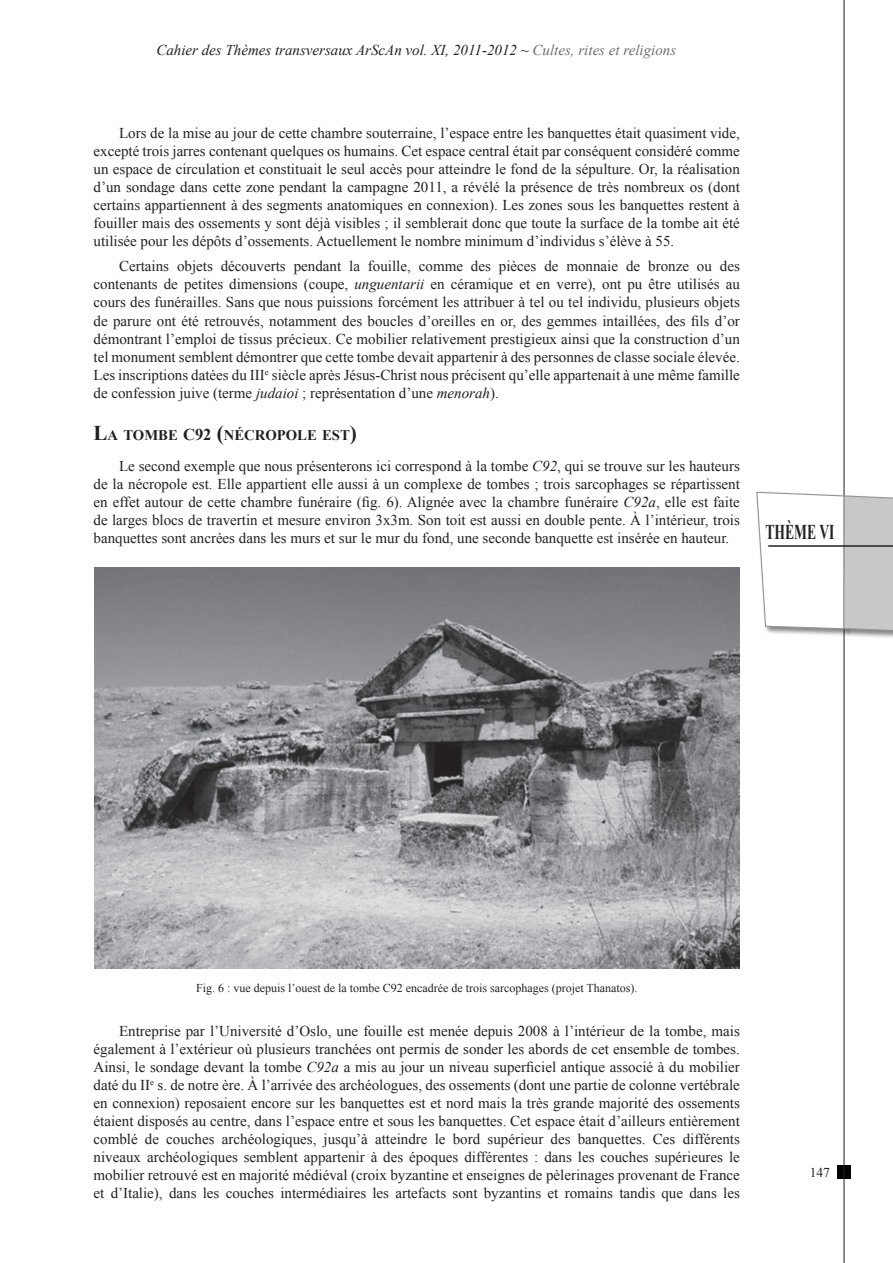
<style>
.page{position:relative;width:893px;height:1263px;background:#fff}
.page>*{position:absolute;margin:0;border:0;box-sizing:border-box;transform-origin:0 0}
.t1{font:700 21px "Times New Roman";color:#231f20;scale:.65 1}
.t2{font:15px/18px "Times New Roman";color:#231f20;text-align:justify}
.t3{font:italic 15px "Times New Roman";color:#231f20}
.t4{font:700 14.7px "Times New Roman";color:#231f20}
.t5{font:13.5px "Times New Roman";color:#231f20}
.t6{font:12px "Times New Roman";color:#231f20}
.s1{color:#6c6d70}
.s2{font-style:italic}
.s3{font-size:21px}
.s4{font-size:16.5px}
</style>
<div class="page">
<div style="left:837px;top:1165px;width:14px;height:13px;background:#000"></div>
<hr style="left:844px;top:0;width:1px;height:1263px;background:#231f20">
<div style="left:755px;top:491px;width:98px;height:146px;background:#231f20;opacity:.55"></div>
<div style="left:842px;top:495px;width:51px;height:144px;background:#231f20;opacity:.55"></div>
<svg style="left:756px;top:491px;width:137px;height:141px"></svg>
<hr style="left:768px;top:545px;width:125px;height:2px;background:#231f20">
<img style="left:94px;top:568px;width:645px;height:400px">
<p class="t3" style="left:156px;top:39px;width:521px">Cahier des Thèmes transversaux ArScAn vol. XI, 2011-2012 ~ <span class="s1">Cultes, rites et religions</span></p>
<p class="t2" style="left:94px;top:124px;width:648px;text-indent:26px">Lors de la mise au jour de cette chambre souterraine, l’espace entre les banquettes était quasiment vide, excepté trois jarres contenant quelques os humains. Cet espace central était par conséquent considéré comme un espace de circulation et constituait le seul accès pour atteindre le fond de la sépulture. Or, la réalisation d’un sondage dans cette zone pendant la campagne 2011, a révélé la présence de très nombreux os (dont certains appartiennent à des segments anatomiques en connexion). Les zones sous les banquettes restent à fouiller mais des ossements y sont déjà visibles ; il semblerait donc que toute la surface de la tombe ait été utilisée pour les dépôts d’ossements. Actuellement le nombre minimum d’individus s’élève à 55.</p>
<p class="t2" style="left:94px;top:257px;width:648px;text-indent:26px">Certains objets découverts pendant la fouille, comme des pièces de monnaie de bronze ou des contenants de petites dimensions (coupe, <span class="s2">unguentarii</span> en céramique et en verre), ont pu être utilisés au cours des funérailles. Sans que nous puissions forcément les attribuer à tel ou tel individu, plusieurs objets de parure ont été retrouvés, notamment des boucles d’oreilles en or, des gemmes intaillées, des fils d’or démontrant l’emploi de tissus précieux. Ce mobilier relativement prestigieux ainsi que la construction d’un tel monument semblent démontrer que cette tombe devait appartenir à des personnes de classe sociale élevée.<br>Les inscriptions datées du III<sup>e</sup> siècle après Jésus-Christ nous précisent qu’elle appartenait à une même famille de confession juive (terme <span class="s2">judaioi</span> ; représentation d’une <span class="s2">menorah</span>).</p>
<p class="t4" style="left:94px;top:425px;width:265px"><span class="s3">L</span>A TOMBE <span class="s4">C92</span> <span class="s3">(</span>NÉCROPOLE EST<span class="s3">)</span></p>
<p class="t2" style="left:94px;top:456px;width:648px;text-indent:26px">Le second exemple que nous présenterons ici correspond à la tombe <span class="s2">C92</span>, qui se trouve sur les hauteurs de la nécropole est. Elle appartient elle aussi à un complexe de tombes ; trois sarcophages se répartissent en effet autour de cette chambre funéraire (fig. 6). Alignée avec la chambre funéraire <span class="s2">C92a</span>, elle est faite de larges blocs de travertin et mesure environ 3x3m. Son toit est aussi en double pente. À l’intérieur, trois banquettes sont ancrées dans les murs et sur le mur du fond, une seconde banquette est insérée en hauteur.</p>
<h1 class="t1" style="left:765px;top:517px;width:108px">THÈME VI</h1>
<p class="t6" style="left:196px;top:980px;width:443px">Fig. 6 : vue depuis l’ouest de la tombe C92 encadrée de trois sarcophages (projet Thanatos).</p>
<p class="t2" style="left:94px;top:1022px;width:648px;text-indent:26px">Entreprise par l’Université d’Oslo, une fouille est menée depuis 2008 à l’intérieur de la tombe, mais également à l’extérieur où plusieurs tranchées ont permis de sonder les abords de cet ensemble de tombes.<br>Ainsi, le sondage devant la tombe <span class="s2">C92a</span> a mis au jour un niveau superficiel antique associé à du mobilier daté du II<sup>e</sup> s. de notre ère. À l’arrivée des archéologues, des ossements (dont une partie de colonne vertébrale en connexion) reposaient encore sur les banquettes est et nord mais la très grande majorité des ossements étaient disposés au centre, dans l’espace entre et sous les banquettes. Cet espace était d’ailleurs entièrement comblé de couches archéologiques, jusqu’à atteindre le bord supérieur des banquettes. Ces différents niveaux archéologiques semblent appartenir à des époques différentes : dans les couches supérieures le mobilier retrouvé est en majorité médiéval (croix byzantine et enseignes de pèlerinages provenant de France et d’Italie), dans les couches intermédiaires les artefacts sont byzantins et romains tandis que dans les</p>
<p class="t5" style="left:810px;top:1163px;width:22px">147</p>
</div>
